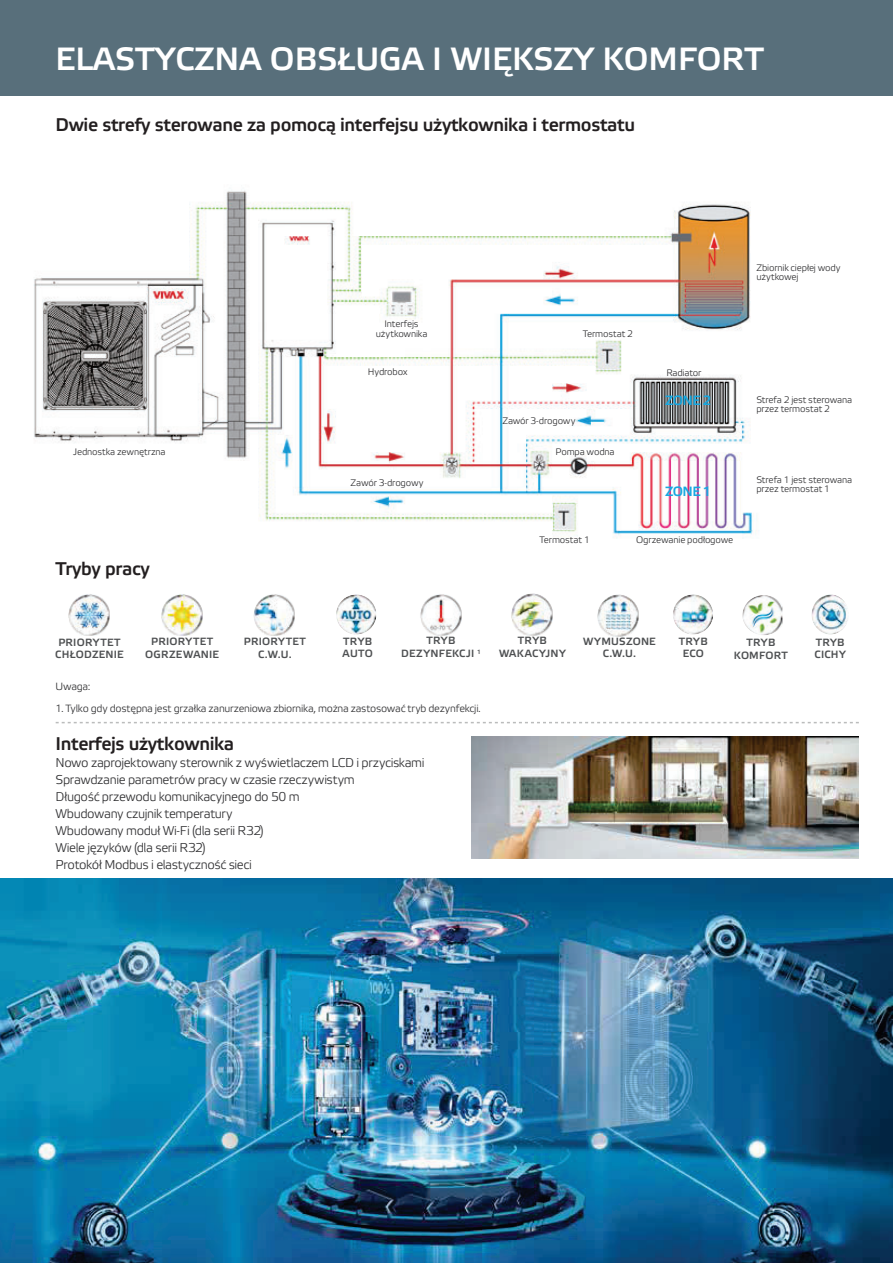
<style>
.page{position:relative;width:893px;height:1263px;background:#fff}
.page>*{position:absolute;margin:0;border:0;box-sizing:border-box;transform-origin:0 0}
.t1{font:500 32.25px "Etelka";color:#fff}
.t2{font:500 18.45px "Etelka";letter-spacing:-.02em;color:#231f20}
.t3{font:500 13.5px "Etelka";letter-spacing:-.04em;color:#16a8e1}
.t4{font:300 12.75px/17px "Etelka";letter-spacing:-.03em;color:#303032}
.t5{font:500 10.5px/12.6px "Etelka";letter-spacing:.03em;color:#4e5052;text-align:center}
.t6{font:300 10.5px "Etelka";letter-spacing:-.025em;color:#303032}
.t7{font:300 9.45px/9.3px "Etelka";letter-spacing:-.02em;color:#303032}
</style>
<div class="page">
<div style="left:0;top:0;width:893px;height:96px;background:#586f7b"></div>
<img style="left:34px;top:190px;width:723px;height:346px">
<img style="left:811px;top:594px;width:37px;height:41px">
<img style="left:336px;top:594px;width:40px;height:41px;border-radius:19px">
<img style="left:673px;top:594px;width:40px;height:41px;border-radius:19px">
<img style="left:68px;top:593px;width:43px;height:45px;border-radius:50%">
<img style="left:161px;top:594px;width:43px;height:44px;border-radius:50%">
<img style="left:253px;top:593px;width:43px;height:45px;border-radius:50%">
<img style="left:420px;top:593px;width:43px;height:45px;border-radius:50%">
<img style="left:597px;top:594px;width:43px;height:45px;border-radius:50%">
<img style="left:511px;top:593px;width:43px;height:44px;border-radius:50%">
<img style="left:471px;top:736px;width:388px;height:123px">
<svg style="left:56px;top:722px;width:803px;height:1px"></svg>
<img style="left:0;top:878px;width:893px;height:385px">
<img style="left:742px;top:595px;width:41px;height:40px">
<h1 class="t1" style="left:56px;top:47px;width:710px">ELASTYCZNA OBSŁUGA I WIĘKSZY KOMFORT</h1>
<h2 class="t2" style="left:56px;top:118px;width:581px">Dwie strefy sterowane za pomocą interfejsu użytkownika i termostatu</h2>
<p class="t7" style="left:73px;top:448px;width:94px">Jednostka zewnętrzna</p>
<h2 class="t2" style="left:56px;top:562px;width:96px">Tryby pracy</h2>
<p class="t7" style="left:376px;top:320px;width:53px;text-align:center">Interfejs użytkownika</p>
<p class="t7" style="left:368px;top:368px;width:41px">Hydrobox</p>
<p class="t7" style="left:351px;top:479px;width:75px">Zawór 3-drogowy</p>
<p class="t7" style="left:583px;top:330px;width:52px">Termostat 2</p>
<p class="t7" style="left:502px;top:416px;width:75px">Zawór 3-drogowy</p>
<p class="t7" style="left:555px;top:448px;width:61px">Pompa wodna</p>
<p class="t7" style="left:666px;top:369px;width:37px">Radiator</p>
<p class="t3" style="left:665px;top:396px;width:48px">ZONE 2</p>
<p class="t3" style="left:665px;top:487px;width:48px">ZONE 1</p>
<p class="t7" style="left:539px;top:536px;width:52px">Termostat 1</p>
<p class="t7" style="left:636px;top:536px;width:98px">Ogrzewanie podłogowe</p>
<p class="t7" style="left:756px;top:264px;width:86px">Zbiornik ciepłej wody użytkowej</p>
<p class="t7" style="left:756px;top:395px;width:97px">Strefa 2 jest sterowana przez termostat 2</p>
<p class="t7" style="left:756px;top:475px;width:97px">Strefa 1 jest sterowana przez termostat 1</p>
<p class="t5" style="left:499px;top:635px;width:68px">TRYB<br>WAKACYJNY</p>
<p class="t5" style="left:55px;top:637px;width:70px;text-align:left">PRIORYTET<br>CHŁODZENIE</p>
<p class="t5" style="left:145px;top:636px;width:75px">PRIORYTET<br>OGRZEWANIE</p>
<p class="t5" style="left:244px;top:636px;width:64px">PRIORYTET<br>C.W.U.</p>
<p class="t5" style="left:401px;top:635px;width:81px">TRYB<br>DEZYNFEKCJI <sup>1</sup></p>
<p class="t5" style="left:583px;top:636px;width:74px">WYMUSZONE<br>C.W.U.</p>
<p class="t5" style="left:343px;top:635px;width:32px;text-align:left">TRYB<br>AUTO</p>
<p class="t5" style="left:679px;top:636px;width:31px">TRYB<br>ECO</p>
<p class="t5" style="left:734px;top:637px;width:56px">TRYB<br>KOMFORT</p>
<p class="t5" style="left:814px;top:637px;width:33px;text-align:left">TRYB<br>CICHY</p>
<p class="t6" style="left:56px;top:682px;width:36px">Uwaga:</p>
<p class="t6" style="left:56px;top:704px;width:427px">1. Tylko gdy dostępna jest grzałka zanurzeniowa zbiornika, można zastosować tryb dezynfekcji.</p>
<h2 class="t2" style="left:56px;top:736px;width:180px">Interfejs użytkownika</h2>
<p class="t4" style="left:56px;top:755px;width:370px">Nowo zaprojektowany sterownik z wyświetlaczem LCD i przyciskami Sprawdzanie parametrów pracy w czasie rzeczywistym<br>Długość przewodu komunikacyjnego do 50 m<br>Wbudowany czujnik temperatury<br>Wbudowany moduł Wi-Fi (dla serii R32)<br>Wiele języków (dla serii R32)<br>Protokół Modbus i elastyczność sieci</p>
</div>
